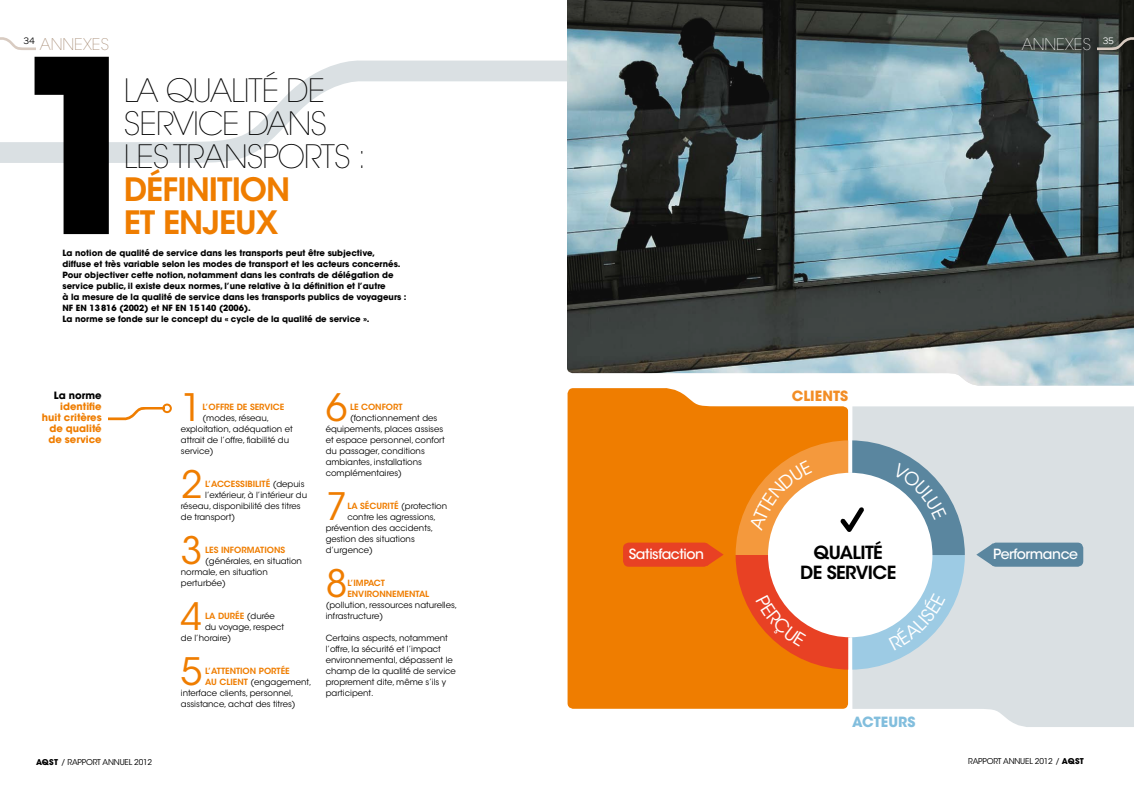
<style>
.page{position:relative;width:1134px;height:794px;background:#fff}
.page>*{position:absolute;margin:0;border:0;box-sizing:border-box;transform-origin:0 0}
.t1{font:700 239.6px "ITC Avant Garde Std";color:#000}
.t2{font:37.6px "ITC Avant Garde Std";color:#ef7d00}
.t3{font:200 32px/33px "ITC Avant Garde Std";letter-spacing:-.03em;color:#000}
.t4{font:600 32px/33px "ITC Avant Garde Std";letter-spacing:-.03em;color:#ef7d00}
.t5{font:600 18px/20px "ITC Avant Garde Std";letter-spacing:-.03em;color:#000;text-align:center}
.t6{font:200 16px "ITC Avant Garde Std";color:#a48870}
.t7{font:200 16px "ITC Avant Garde Std";color:#fff}
.t8{font:500 14px "ITC Avant Garde Std";letter-spacing:-.03em;color:#fff}
.t9{font:700 14px "ITC Avant Garde Std";letter-spacing:.005em;color:#f28d25}
.t10{font:700 14px "ITC Avant Garde Std";color:#82bedd}
.t11{font:700 10px/11px "ITC Avant Garde Std";color:#ef7d00;text-align:right}
.t12{font:700 10px "ITC Avant Garde Std";color:#000}
.t13{font:8.5px/11px "ITC Avant Garde Std";color:#000}
.t14{font:700 8.5px/11px "ITC Avant Garde Std";color:#000}
.t15{font:600 8.5px/11px "ITC Avant Garde Std";color:#ef7d00}
.t16{font:8px "ITC Avant Garde Std";letter-spacing:-.02em;color:#000}
.s1{font-weight:400;color:#000}
.s2{font-weight:600;color:#ef7d00}
.s3{font-weight:700}
</style>
<div class="page">
<svg style="left:0;top:37px;width:36px;height:13px"></svg>
<div style="left:567px;top:388px;width:281px;height:321px;background:#ef7d00"></div>
<div style="left:852px;top:406px;width:282px;height:321px;background:#dae0e3"></div>
<svg style="left:848px;top:411px;width:1px;height:29px"></svg>
<svg style="left:848px;top:669px;width:1px;height:35px"></svg>
<div style="left:623px;top:542px;width:86px;height:25px;background:#e84124;border-radius:6px"></div>
<div style="left:990px;top:542px;width:93px;height:25px;background:#5a869f;border-radius:6px"></div>
<svg style="left:707px;top:543px;width:17px;height:23px"></svg>
<svg style="left:976px;top:543px;width:17px;height:23px"></svg>
<svg style="left:108px;top:407px;width:55px;height:13px"></svg>
<div style="left:162px;top:403px;width:10px;height:10px;border:2px solid #ef7d00;border-radius:50%"></div>
<svg style="left:0;top:60px;width:567px;height:103px"></svg>
<img style="left:567px;top:0;width:567px;height:386px">
<svg style="left:1098px;top:37px;width:36px;height:13px"></svg>
<svg style="left:736px;top:440px;width:229px;height:229px"></svg>
<h3 class="t6" style="left:24px;top:35px;width:87px"><sup>34</sup> ANNEXES</h3>
<h1 class="t1" style="left:10px;top:-10px;width:150px">1</h1>
<h3 class="t3" style="left:124px;top:75px;width:244px">LA QUALITÉ DE<br>SERVICE DANS<br>LES TRANSPORTS :</h3>
<h3 class="t4" style="left:124px;top:173px;width:168px">DÉFINITION<br>ET ENJEUX</h3>
<p class="t14" style="left:62px;top:247px;width:346px">La notion de qualité de service dans les transports peut être subjective,<br>diffuse et très variable selon les modes de transport et les acteurs concernés.<br>Pour objectiver cette notion, notamment dans les contrats de délégation de service public, il existe deux normes, l’une relative à la définition et l’autre<br>à la mesure de la qualité de service dans les transports publics de voyageurs :<br>NF EN 13816 (2002) et NF EN 15140 (2006).<br>La norme se fonde sur le concept du « cycle de la qualité de service ».</p>
<p class="t12" style="left:54px;top:389px;width:49px">La norme</p>
<p class="t11" style="left:42px;top:401px;width:61px">identifie huit critères de qualité de service</p>
<h2 class="t2" style="left:181px;top:385px;width:23px">1</h2>
<p class="t15" style="left:202px;top:401px;width:83px">L’OFFRE DE SERVICE</p>
<p class="t13" style="left:181px;top:413px;width:113px;text-indent:22px">(modes, réseau, exploitation, adéquation et attrait de l’offre, fiabilité du service)</p>
<h2 class="t2" style="left:181px;top:462px;width:23px">2</h2>
<p class="t15" style="left:205px;top:478px;width:101px">L’ACCESSIBILITÉ <span class="s1">(depuis</span></p>
<p class="t13" style="left:205px;top:490px;width:104px">l’extérieur, à l’intérieur du</p>
<p class="t13" style="left:181px;top:501px;width:121px">réseau, disponibilité des titres</p>
<p class="t13" style="left:181px;top:512px;width:56px">de transport)</p>
<h2 class="t2" style="left:181px;top:528px;width:23px">3</h2>
<p class="t15" style="left:205px;top:544px;width:82px">LES INFORMATIONS</p>
<p class="t13" style="left:181px;top:556px;width:123px;text-indent:24px">(générales, en situation normale, en situation perturbée)</p>
<h2 class="t2" style="left:181px;top:594px;width:23px">4</h2>
<p class="t15" style="left:205px;top:610px;width:71px">LA DURÉE <span class="s1">(durée</span></p>
<p class="t13" style="left:205px;top:622px;width:80px">du voyage, respect</p>
<p class="t13" style="left:181px;top:633px;width:52px">de l’horaire)</p>
<h2 class="t2" style="left:181px;top:649px;width:23px">5</h2>
<p class="t15" style="left:205px;top:665px;width:86px">L’ATTENTION PORTÉE</p>
<p class="t13" style="left:205px;top:677px;width:108px"><span class="s2">AU CLIENT</span> (engagement,</p>
<p class="t13" style="left:181px;top:688px;width:114px">interface clients, personnel,</p>
<p class="t13" style="left:181px;top:699px;width:116px">assistance, achat des titres)</p>
<h2 class="t2" style="left:326px;top:385px;width:23px">6</h2>
<p class="t15" style="left:350px;top:401px;width:54px">LE CONFORT</p>
<p class="t13" style="left:326px;top:413px;width:121px;text-indent:24px">(fonctionnement des équipements, places assises et espace personnel, confort du passager, conditions ambiantes, installations complémentaires)</p>
<h2 class="t2" style="left:326px;top:484px;width:23px">7</h2>
<p class="t13" style="left:347px;top:501px;width:101px"><span class="s2">LA SÉCURITÉ</span> (protection</p>
<p class="t13" style="left:347px;top:512px;width:90px">contre les agressions,</p>
<p class="t13" style="left:326px;top:523px;width:109px">prévention des accidents,</p>
<p class="t13" style="left:326px;top:534px;width:91px">gestion des situations</p>
<p class="t13" style="left:326px;top:545px;width:49px">d’urgence)</p>
<h2 class="t2" style="left:326px;top:561px;width:23px">8</h2>
<p class="t15" style="left:347px;top:577px;width:83px">L’IMPACT<br>ENVIRONNEMENTAL</p>
<p class="t13" style="left:326px;top:600px;width:133px">(pollution, ressources naturelles, infrastructure)</p>
<p class="t13" style="left:326px;top:633px;width:132px">Certains aspects, notamment l’offre, la sécurité et l’impact environnemental, dépassent le champ de la qualité de service proprement dite, même s’ils y participent.</p>
<h3 class="t9" style="left:792px;top:387px;width:58px">CLIENTS</h3>
<h3 class="t7" style="left:1022px;top:35px;width:94px">ANNEXES <sup>35</sup></h3>
<h3 class="t5" style="left:800px;top:542px;width:98px">QUALITÉ<br>DE SERVICE</h3>
<h3 class="t8" style="left:629px;top:545px;width:77px">Satisfaction</h3>
<h3 class="t8" style="left:993px;top:545px;width:86px">Performance</h3>
<h3 class="t10" style="left:852px;top:713px;width:65px">ACTEURS</h3>
<p class="t16" style="left:36px;top:757px;width:118px"><span class="s3">AQST</span> / RAPPORT ANNUEL 2012</p>
<p class="t16" style="left:968px;top:756px;width:117px">RAPPORT ANNUEL 2012 / <span class="s3">AQST</span></p>
</div>
